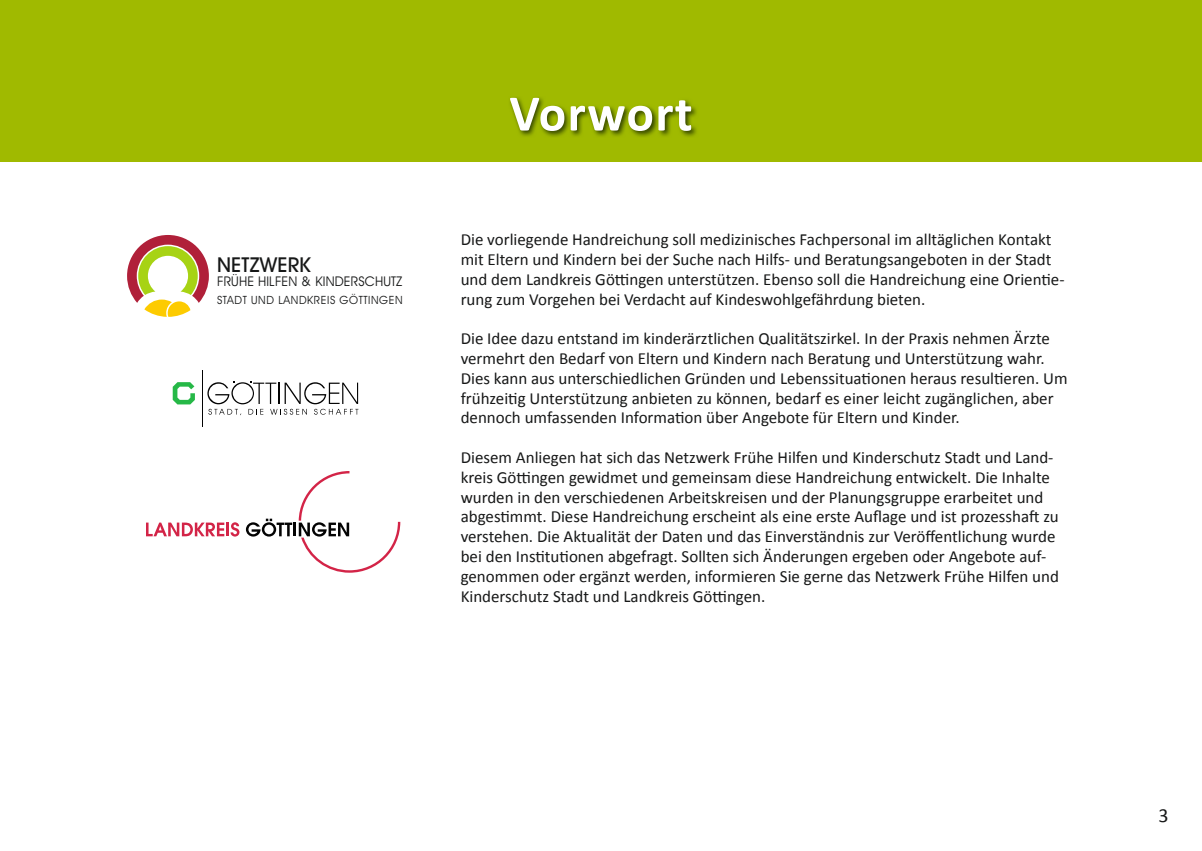
<style>
.page{position:relative;width:1202px;height:851px;background:#fff}
.page>*{position:absolute;margin:0;border:0;box-sizing:border-box;transform-origin:0 0}
.t1{font:700 51.2px "Calibri";letter-spacing:.025em;color:#fff}
.t2{font:500 20.6px "Avant Garde IT Cby BT";letter-spacing:.01em;color:#171818}
.t3{font:20px "Calibri";color:#171818}
.t4{font:17px/19.8px "Calibri";color:#171818}
.t5{font:13.4px "Avant Garde IT Cby BT";letter-spacing:.01em;color:#171818}
.t6{font:11.4px "Avant Garde IT Cby BT";letter-spacing:.05em;color:#171818}
</style>
<div class="page">
<div style="left:0;top:0;width:1202px;height:161px;background:#a0ba00"></div>
<img style="left:510px;top:97px;width:187px;height:40px">
<svg style="left:127px;top:235px;width:82px;height:82px"></svg>
<svg style="left:146px;top:522px;width:78px;height:14px"></svg>
<hr style="left:226px;top:522px;width:3px;height:14px;background:#d32447">
<svg style="left:231px;top:522px;width:8px;height:14px"></svg>
<svg style="left:246px;top:471px;width:154px;height:101px"></svg>
<svg style="left:173px;top:382px;width:22px;height:22px"></svg>
<svg style="left:207px;top:382px;width:151px;height:33px"></svg>
<hr style="left:202px;top:370px;width:1px;height:57px;background:#030303">
<p class="t2" style="left:217px;top:252px;width:95px">NETZWERK</p>
<p class="t5" style="left:217px;top:273px;width:187px">FRÜHE HILFEN &amp; KINDERSCHUTZ</p>
<p class="t6" style="left:217px;top:292px;width:187px">STADT UND LANDKREIS GÖTTINGEN</p>
<h1 class="t1" style="left:509px;top:82px;width:185px">Vorwort</h1>
<p class="t4" style="left:461px;top:229px;width:605px">Die vorliegende Handreichung soll medizinisches Fachpersonal im alltäglichen Kontakt mit Eltern und Kindern bei der Suche nach Hilfs- und Beratungsangeboten in der Stadt und dem Landkreis Göttingen unterstützen. Ebenso soll die Handreichung eine Orientie&shy;rung zum Vorgehen bei Verdacht auf Kindeswohlgefährdung bieten.</p>
<p class="t4" style="left:461px;top:328px;width:608px">Die Idee dazu entstand im kinderärztlichen Qualitätszirkel. In der Praxis nehmen Ärzte vermehrt den Bedarf von Eltern und Kindern nach Beratung und Unterstützung wahr.<br>Dies kann aus unterschiedlichen Gründen und Lebenssituationen heraus resultieren. Um frühzeitig Unterstützung anbieten zu können, bedarf es einer leicht zugänglichen, aber dennoch umfassenden Information über Angebote für Eltern und Kinder.</p>
<p class="t4" style="left:461px;top:446px;width:600px">Diesem Anliegen hat sich das Netzwerk Frühe Hilfen und Kinderschutz Stadt und Land&shy;kreis Göttingen gewidmet und gemeinsam diese Handreichung entwickelt. Die Inhalte wurden in den verschiedenen Arbeitskreisen und der Planungsgruppe erarbeitet und abgestimmt. Diese Handreichung erscheint als eine erste Auflage und ist prozesshaft zu verstehen. Die Aktualität der Daten und das Einverständnis zur Veröffentlichung wurde bei den Institutionen abgefragt. Sollten sich Änderungen ergeben oder Angebote auf&shy;genommen oder ergänzt werden, informieren Sie gerne das Netzwerk Frühe Hilfen und Kinderschutz Stadt und Landkreis Göttingen.</p>
<p class="t3" style="left:1158px;top:802px;width:12px">3</p>
</div>
